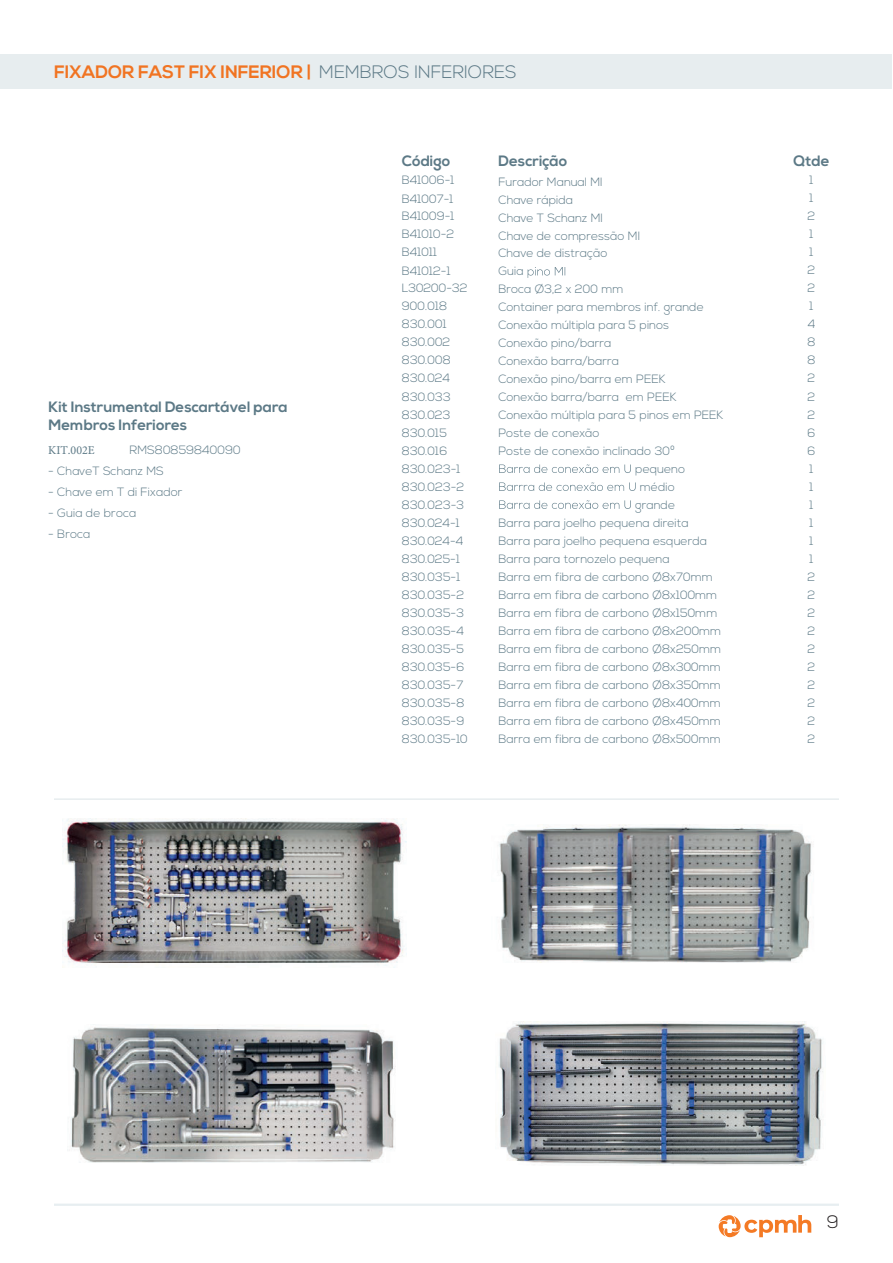
<style>
.page{position:relative;width:893px;height:1263px;background:#fff}
.page>*{position:absolute;margin:0;border:0;box-sizing:border-box;transform-origin:0 0}
.t1{font:700 18px "Nexa";color:#f17422}
.t2{font:300 18px "Nexa";color:#231f20}
.t3{font:700 15px/18px "Nexa";color:#5c7986}
.t4{font:300 12px/18px "Nexa";color:#5c7986}
.t5{font:12px "Minion Pro";color:#5c7986}
.s1{font-weight:300;color:#5c7986}
</style>
<div class="page">
<hr style="left:54px;top:1203px;width:785px;height:3px;background:#e7eef1">
<div style="left:1px;top:54px;width:891px;height:35px;background:#e7edef"></div>
<img style="left:63px;top:818px;width:343px;height:148px">
<img style="left:71px;top:1024px;width:325px;height:139px">
<img style="left:499px;top:824px;width:313px;height:139px">
<img style="left:499px;top:1022px;width:324px;height:143px">
<svg style="left:528px;top:267px;width:37px;height:11px"></svg>
<svg style="left:499px;top:464px;width:132px;height:9px"></svg>
<svg style="left:499px;top:482px;width:137px;height:9px"></svg>
<svg style="left:499px;top:500px;width:132px;height:9px"></svg>
<hr style="left:54px;top:798px;width:785px;height:2px;background:#e7edef">
<svg style="left:719px;top:1215px;width:92px;height:22px"></svg>
<h1 class="t1" style="left:54px;top:62px;width:464px">FIXADOR FAST FIX INFERIOR | <span class="s1">MEMBROS INFERIORES</span></h1>
<p class="t3" style="left:49px;top:399px;width:241px">Kit Instrumental Descartável para<br>Membros Inferiores</p>
<p class="t5" style="left:48px;top:442px;width:48px">KIT.002E</p>
<p class="t4" style="left:130px;top:441px;width:113px">RMS80859840090</p>
<p class="t4" style="left:48px;top:462px;width:117px">- ChaveT Schanz MS</p>
<p class="t4" style="left:48px;top:483px;width:136px">- Chave em T di Fixador</p>
<p class="t4" style="left:48px;top:504px;width:90px">- Guia de broca</p>
<p class="t4" style="left:48px;top:525px;width:44px">- Broca</p>
<p class="t3" style="left:402px;top:153px;width:50px">Código</p>
<p class="t4" style="left:402px;top:172px;width:68px">B41006-1<br>B41007-1<br>B41009-1<br>B41010-2<br>B41011<br>B41012-1<br>L30200-32<br>900.018<br>830.001<br>830.002<br>830.008<br>830.024<br>830.033<br>830.023<br>830.015<br>830.016<br>830.023-1<br>830.023-2<br>830.023-3<br>830.024-1<br>830.024-4<br>830.025-1<br>830.035-1<br>830.035-2<br>830.035-3<br>830.035-4<br>830.035-5<br>830.035-6<br>830.035-7<br>830.035-8<br>830.035-9<br>830.035-10</p>
<p class="t3" style="left:498px;top:153px;width:71px">Descrição</p>
<p class="t4" style="left:498px;top:173px;width:106px">Furador Manual MI</p>
<p class="t4" style="left:498px;top:191px;width:76px">Chave rápida</p>
<p class="t4" style="left:498px;top:209px;width:106px">Chave T Schanz MI</p>
<p class="t4" style="left:498px;top:227px;width:143px">Chave de compressão MI</p>
<p class="t4" style="left:498px;top:245px;width:111px">Chave de distração</p>
<p class="t4" style="left:498px;top:263px;width:27px">Guia</p>
<p class="t4" style="left:498px;top:281px;width:127px">Broca Ø3,2 x 200 mm</p>
<p class="t4" style="left:498px;top:299px;width:207px">Container para membros inf. grande</p>
<p class="t4" style="left:498px;top:317px;width:172px">Conexão múltipla para 5 pinos</p>
<p class="t4" style="left:498px;top:335px;width:115px">Conexão pino/barra</p>
<p class="t4" style="left:498px;top:353px;width:122px">Conexão barra/barra</p>
<p class="t4" style="left:498px;top:371px;width:169px">Conexão pino/barra em PEEK</p>
<p class="t4" style="left:498px;top:388px;width:180px">Conexão barra/barra em PEEK</p>
<p class="t4" style="left:498px;top:406px;width:227px">Conexão múltipla para 5 pinos em PEEK</p>
<p class="t4" style="left:498px;top:424px;width:103px">Poste de conexão</p>
<p class="t4" style="left:498px;top:442px;width:178px">Poste de conexão inclinado 30º</p>
<p class="t4" style="left:635px;top:460px;width:52px">pequeno</p>
<p class="t4" style="left:640px;top:478px;width:36px">médio</p>
<p class="t4" style="left:635px;top:496px;width:41px">grande</p>
<p class="t4" style="left:498px;top:514px;width:192px">Barra para joelho pequena direita</p>
<p class="t4" style="left:498px;top:532px;width:210px">Barra para joelho pequena esquerda</p>
<p class="t4" style="left:498px;top:550px;width:173px">Barra para tornozelo pequena</p>
<p class="t4" style="left:498px;top:568px;width:216px">Barra em fibra de carbono Ø8x70mm</p>
<p class="t4" style="left:498px;top:586px;width:220px">Barra em fibra de carbono Ø8x100mm</p>
<p class="t4" style="left:498px;top:604px;width:220px">Barra em fibra de carbono Ø8x150mm</p>
<p class="t4" style="left:498px;top:622px;width:224px">Barra em fibra de carbono Ø8x200mm</p>
<p class="t4" style="left:498px;top:640px;width:224px">Barra em fibra de carbono Ø8x250mm</p>
<p class="t4" style="left:498px;top:658px;width:224px">Barra em fibra de carbono Ø8x300mm</p>
<p class="t4" style="left:498px;top:676px;width:224px">Barra em fibra de carbono Ø8x350mm</p>
<p class="t4" style="left:498px;top:694px;width:224px">Barra em fibra de carbono Ø8x400mm</p>
<p class="t4" style="left:498px;top:712px;width:224px">Barra em fibra de carbono Ø8x450mm</p>
<p class="t4" style="left:498px;top:730px;width:224px">Barra em fibra de carbono Ø8x500mm</p>
<p class="t3" style="left:794px;top:153px;width:37px">Qtde</p>
<p class="t4" style="left:807px;top:172px;width:10px">1<br>1<br>2<br>1<br>1<br>2<br>2<br>1<br>4<br>8<br>8<br>2<br>2<br>2<br>6<br>6<br>1<br>1<br>1<br>1<br>1<br>1<br>2<br>2<br>2<br>2<br>2<br>2<br>2<br>2<br>2<br>2</p>
<h1 class="t2" style="left:827px;top:1211px;width:14px">9</h1>
</div>
